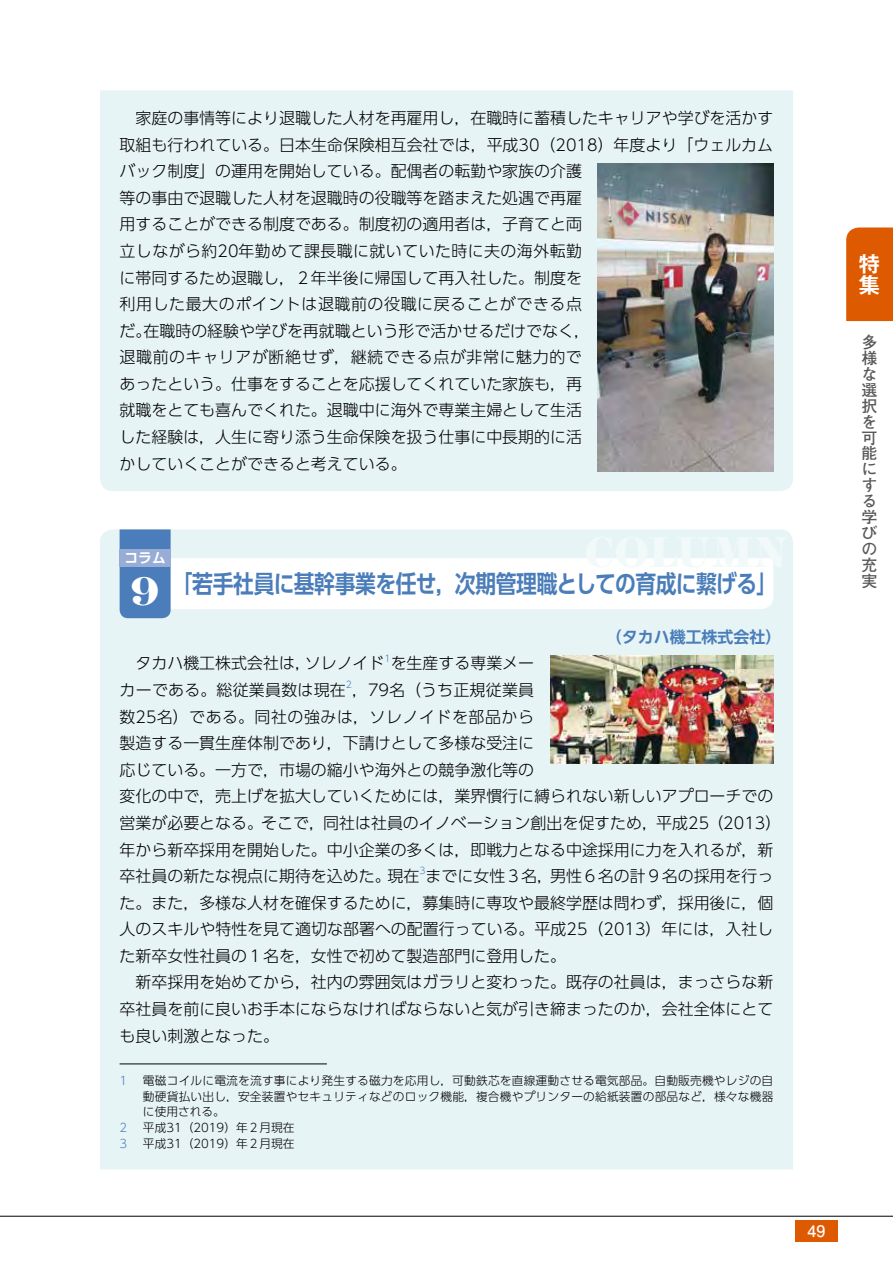
<style>
.page{position:relative;width:893px;height:1263px;background:#fff}
.page>*{position:absolute;margin:0;border:0;box-sizing:border-box;transform-origin:0 0}
.t1{font:800 41.4px "Modern Two Sxtn ITC Std";color:#fff}
.t2{font:700 24.45px "UD Shin Go Pr 6 De";letter-spacing:-.025em;color:#4a7db9;scale:.85 1}
.t3{font:700 21.3px/21.3px "Gothic MB101 Pr 6 De";color:#fff}
.t4{font:300 15.9px/26.5px "UD Shin Go Pr 6";color:#000}
.t5{font:700 15.9px/15.9px "Futo Go B101 Pr 6";color:#595757}
.t6{font:700 15.9px "UD Shin Go Pr 6 De";color:#4a7db9}
.t7{font:700 15.9px "Futo Go B101 Pr 6";color:#fff}
.t8{font:700 13.8px "UD Shin Go Pr 6 De";color:#fff}
.t9{font:300 11.7px/15.9px "UD Shin Go Pr 6";letter-spacing:.02em;color:#000;text-align:justify}
.t10{font:300 11.7px "UD Shin Go Pr 6";color:#000}
.t11{font:300 11.7px "UD Shin Go Pr 6";color:#4a7db9}
.t12{font:300 9.3px "UD Shin Go Pr 6";color:#4a7db9}
</style>
<div class="page">
<div style="left:100px;top:90px;width:693px;height:401px;background:#e7f4f5"></div>
<img style="left:598px;top:163px;width:175px;height:308px">
<div style="left:100px;top:529px;width:693px;height:640px;background:#e7f4f5"></div>
<svg style="left:120px;top:529px;width:653px;height:89px"></svg>
<div style="left:120px;top:549px;width:51px;height:17px;background:#98add5"></div>
<img style="left:550px;top:655px;width:223px;height:109px">
<hr style="left:120px;top:1064px;width:207px;height:1px;background:#000">
<div style="left:846px;top:227px;width:47px;height:94px;background:#dd5a00"></div>
<div style="left:795px;top:1220px;width:43px;height:22px;background:#dd5a00"></div>
<hr style="left:0;top:1216px;width:893px;height:1px;background:#000">
<p class="t4" style="left:120px;top:104px;width:655px">　家庭の事情等により退職した人材を再雇用し，在職時に蓄積したキャリアや学びを活かす取組も行われている。日本生命保険相互会社では，平成30（2018）年度より「ウェルカムバック制度」の運用を開始している。配偶者の転勤や家族の介護<br>等の事由で退職した人材を退職時の役職等を踏まえた処遇で再雇<br>用することができる制度である。制度初の適用者は，子育てと両<br>立しながら約20年勤めて課長職に就いていた時に夫の海外転勤<br>に帯同するため退職し，２年半後に帰国して再入社した。制度を<br>利用した最大のポイントは退職前の役職に戻ることができる点<br>だ。在職時の経験や学びを再就職という形で活かせるだけでなく，<br>退職前のキャリアが断絶せず，継続できる点が非常に魅力的で<br>あったという。仕事をすることを応援してくれていた家族も，再<br>就職をとても喜んでくれた。退職中に海外で専業主婦として生活<br>した経験は，人生に寄り添う生命保険を扱う仕事に中長期的に活<br>かしていくことができると考えている。</p>
<p class="t8" style="left:124px;top:546px;width:43px">コラム</p>
<p class="t2" style="left:172px;top:564px;width:714px">「若手社員に基幹事業を任せ，次期管理職としての育成に繋げる」</p>
<p class="t6" style="left:606px;top:624px;width:177px">（タカハ機工株式会社）</p>
<p class="t4" style="left:120px;top:649px;width:416px">　タカハ機工株式会社は，ソレノイドを生産する専業メー</p>
<p class="t1" style="left:131px;top:567px;width:31px">9</p>
<p class="t12" style="left:385px;top:650px;width:8px">1</p>
<p class="t4" style="left:120px;top:676px;width:416px">カーである。総従業員数は現在，79名（うち正規従業員</p>
<p class="t12" style="left:346px;top:677px;width:8px">2</p>
<p class="t4" style="left:120px;top:703px;width:663px">数25名）である。同社の強みは，ソレノイドを部品から<br>製造する一貫生産体制であり，下請けとして多様な受注に<br>応じている。一方で，市場の縮小や海外との競争激化等の<br>変化の中で，売上げを拡大していくためには，業界慣行に縛られない新しいアプローチでの営業が必要となる。そこで，同社は社員のイノベーション創出を促すため，平成25（2013）年から新卒採用を開始した。中小企業の多くは，即戦力となる中途採用に力を入れるが，新卒社員の新たな視点に期待を込めた。現在までに女性３名，男性６名の計９名の採用を行っ</p>
<p class="t12" style="left:419px;top:863px;width:8px">3</p>
<p class="t4" style="left:120px;top:889px;width:655px">た。また，多様な人材を確保するために，募集時に専攻や最終学歴は問わず，採用後に，個人のスキルや特性を見て適切な部署への配置行っている。平成25（2013）年には，入社した新卒女性社員の１名を，女性で初めて製造部門に登用した。<br>　新卒採用を始めてから，社内の雰囲気はガラリと変わった。既存の社員は，まっさらな新卒社員を前に良いお手本にならなければならないと気が引き締まったのか，会社全体にとても良い刺激となった。</p>
<p class="t11" style="left:120px;top:1071px;width:9px">1</p>
<p class="t9" style="left:143px;top:1072px;width:632px">電磁コイルに電流を流す事により発生する磁力を応用し，可動鉄芯を直線運動させる電気部品。自動販売機やレジの自動硬貨払い出し，安全装置やセキュリティなどのロック機能，複合機やプリンターの給紙装置の部品など，様々な機器に使用される。</p>
<p class="t11" style="left:120px;top:1118px;width:9px">2</p>
<p class="t10" style="left:143px;top:1118px;width:153px">平成31（2019）年２月現在</p>
<p class="t11" style="left:120px;top:1134px;width:9px">3</p>
<p class="t10" style="left:143px;top:1134px;width:153px">平成31（2019）年２月現在</p>
<h3 class="t3" style="left:859px;top:252px;width:22px">特集</h3>
<p class="t5" style="left:862px;top:333px;width:17px">多様な選択を可能にする学びの充実</p>
<p class="t7" style="left:808px;top:1218px;width:19px">49</p>
</div>
